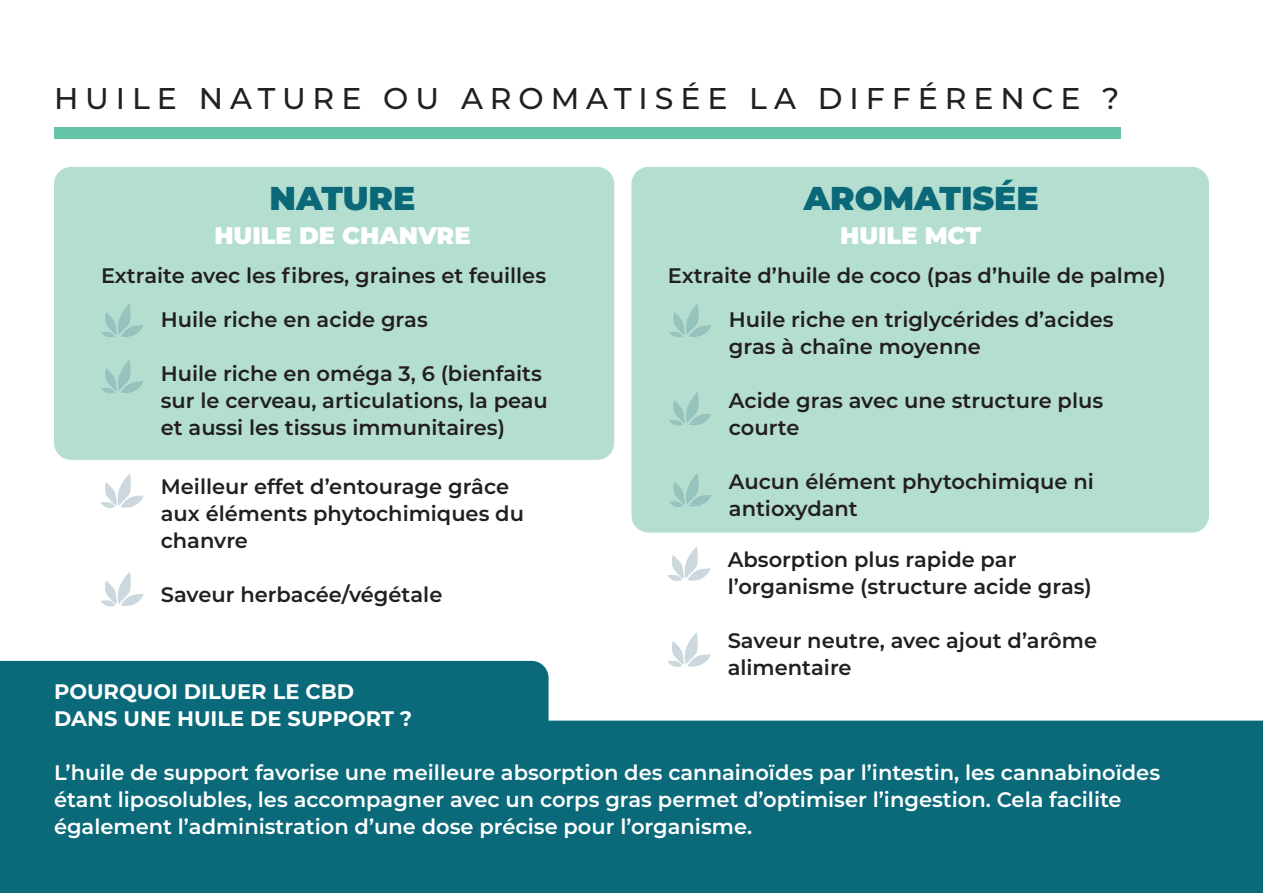
<style>
.page{position:relative;width:1263px;height:893px;background:#fff}
.page>*{position:absolute;margin:0;border:0;box-sizing:border-box;transform-origin:0 0}
.t1{font:900 33px "Montserrat";color:#0b6878}
.t2{font:500 30px "Montserrat";letter-spacing:.23em;color:#231f20}
.t3{font:900 24px "Montserrat";color:#fff}
.t4{font:600 21px/27px "Montserrat";color:#231f20}
.t5{font:600 21px/27px "Montserrat";color:#fff}
.t6{font:700 21px/27px "Montserrat";color:#fff}
</style>
<div class="page">
<div style="left:54px;top:127px;width:1066px;height:11px;background:#66c5a9"></div>
<div style="left:54px;top:167px;width:560px;height:293px;background:#b4ded0"></div>
<div style="left:631px;top:167px;width:578px;height:366px;background:#b4ded0"></div>
<svg style="left:101px;top:303px;width:43px;height:35px;background:#a9d3c9"></svg>
<svg style="left:669px;top:303px;width:43px;height:35px;background:#a9d3c9"></svg>
<svg style="left:101px;top:474px;width:43px;height:34px"></svg>
<svg style="left:668px;top:546px;width:43px;height:35px"></svg>
<svg style="left:101px;top:359px;width:43px;height:35px;background:#a9d3c9"></svg>
<svg style="left:669px;top:391px;width:43px;height:35px;background:#a9d3c9"></svg>
<svg style="left:669px;top:473px;width:43px;height:34px"></svg>
<svg style="left:101px;top:572px;width:43px;height:34px"></svg>
<svg style="left:668px;top:632px;width:43px;height:35px"></svg>
<div style="left:0;top:661px;width:549px;height:232px;background:#0b6a7a"></div>
<div style="left:459px;top:721px;width:804px;height:172px;background:#0b6a7a"></div>
<h2 class="t2" style="left:54px;top:77px;width:1067px">HUILE NATURE OU AROMATISÉE LA DIFFÉRENCE ?</h2>
<h1 class="t1" style="left:269px;top:173px;width:147px">NATURE</h1>
<h1 class="t1" style="left:804px;top:173px;width:236px">AROMATISÉE</h1>
<p class="t3" style="left:214px;top:217px;width:258px">HUILE DE CHANVRE</p>
<p class="t3" style="left:840px;top:217px;width:142px">HUILE MCT</p>
<p class="t4" style="left:101px;top:261px;width:447px">Extraite avec les fibres, graines et feuilles</p>
<p class="t4" style="left:668px;top:261px;width:499px">Extraite d’huile de coco (pas d’huile de palme)</p>
<p class="t4" style="left:161px;top:305px;width:268px">Huile riche en acide gras</p>
<p class="t4" style="left:161px;top:359px;width:389px">Huile riche en oméga 3, 6 (bienfaits sur le cerveau, articulations, la peau et aussi les tissus immunitaires)</p>
<p class="t4" style="left:729px;top:305px;width:386px">Huile riche en triglycérides d’acides gras à chaîne moyenne</p>
<p class="t4" style="left:729px;top:386px;width:376px">Acide gras avec une structure plus courte</p>
<p class="t4" style="left:729px;top:467px;width:366px">Aucun élément phytochimique ni antioxydant</p>
<p class="t4" style="left:161px;top:472px;width:365px">Meilleur effet d’entourage grâce aux éléments phytochimiques du chanvre</p>
<p class="t4" style="left:161px;top:580px;width:283px">Saveur herbacée/végétale</p>
<p class="t4" style="left:728px;top:545px;width:366px">Absorption plus rapide par l’organisme (structure acide gras)</p>
<p class="t4" style="left:728px;top:626px;width:371px">Saveur neutre, avec ajout d’arôme alimentaire</p>
<p class="t6" style="left:54px;top:677px;width:360px">POURQUOI DILUER LE CBD<br>DANS UNE HUILE DE SUPPORT ?</p>
<p class="t5" style="left:54px;top:758px;width:1108px">L’huile de support favorise une meilleure absorption des cannainoïdes par l’intestin, les cannabinoïdes étant liposolubles, les accompagner avec un corps gras permet d’optimiser l’ingestion. Cela facilite également l’administration d’une dose précise pour l’organisme.</p>
</div>
